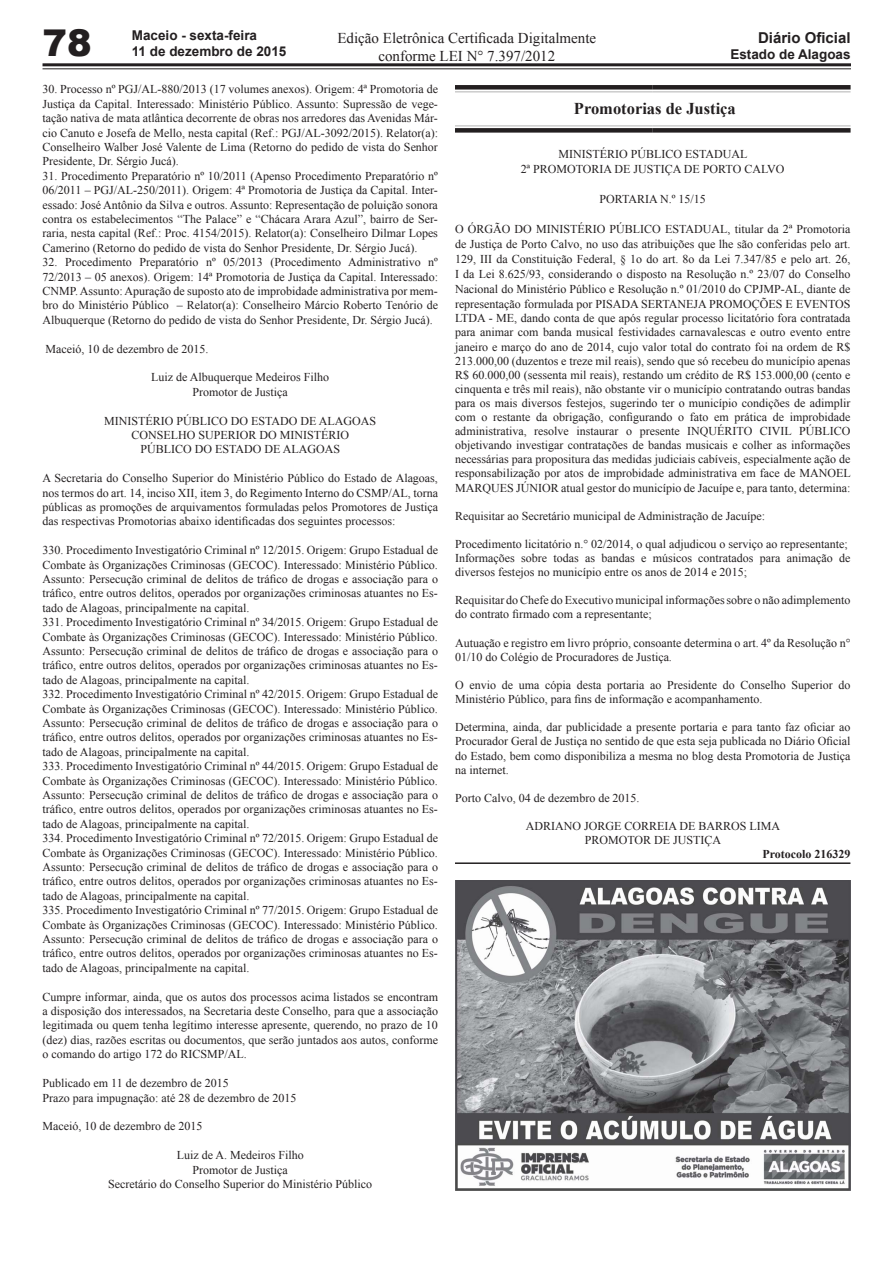
<style>
.page{position:relative;width:893px;height:1263px;background:#fff}
.page>*{position:absolute;margin:0;border:0;box-sizing:border-box;transform-origin:0 0}
.t1{font:900 36.9px "Arial";color:#231f20}
.t2{font:700 16.5px "Times New Roman";color:#231f20}
.t3{font:15px/18px "Times New Roman";color:#231f20;text-align:center}
.t4{font:700 15px "Arial";color:#231f20}
.t5{font:700 13.5px "Arial";color:#231f20}
.t6{font:12px/14.4px "Times New Roman";color:#231f20;text-align:justify}
.protocolo{font:700 12px "Times New Roman";color:#231f20}
</style>
<div class="page">
<hr style="left:43px;top:63px;width:807px;height:3px;background:#231f20">
<hr style="left:43px;top:68px;width:807px;height:1px;background:#231f20">
<hr style="left:455px;top:862px;width:395px;height:2px;background:#231f20">
<div style="left:455px;top:85px;width:198px;height:5px;background:#231f20"></div>
<div style="left:653px;top:85px;width:198px;height:5px;background:#231f20"></div>
<hr style="left:653px;top:125px;width:198px;height:2px;background:#ccc">
<hr style="left:455px;top:91px;width:198px;height:2px;background:#ccc">
<hr style="left:653px;top:91px;width:198px;height:2px;background:#ccc">
<hr style="left:455px;top:125px;width:198px;height:2px;background:#ccc">
<div style="left:455px;top:128px;width:198px;height:5px;background:#231f20"></div>
<div style="left:653px;top:128px;width:198px;height:5px;background:#231f20"></div>
<img style="left:455px;top:880px;width:395px;height:311px">
<h1 class="t1" style="left:43px;top:16px;width:51px">78</h1>
<p class="t5" style="left:132px;top:26px;width:127px">Maceio - sexta-feira</p>
<p class="t3" style="left:337px;top:29px;width:260px">Edição Eletrônica Certificada Digitalmente conforme LEI N° 7.397/2012</p>
<p class="t4" style="left:758px;top:28px;width:94px">Diário Oficial</p>
<p class="t5" style="left:132px;top:42px;width:156px">11 de dezembro de 2015</p>
<p class="t6" style="left:43px;top:82px;width:397px">30. Processo nº PGJ/AL-880/2013 (17 volumes anexos). Origem: 4ª Promotoria de Justiça da Capital. Interessado: Ministério Público. Assunto: Supressão de vege&shy;tação nativa de mata atlântica decorrente de obras nos arredores das Avenidas Már&shy;cio Canuto e Josefa de Mello, nesta capital (Ref.: PGJ/AL-3092/2015). Relator(a):<br>Conselheiro Walber José Valente de Lima (Retorno do pedido de vista do Senhor Presidente, Dr. Sérgio Jucá).</p>
<p class="t6" style="left:43px;top:168px;width:397px">31. Procedimento Preparatório nº 10/2011 (Apenso Procedimento Preparatório nº 06/2011 – PGJ/AL-250/2011). Origem: 4ª Promotoria de Justiça da Capital. Inter&shy;essado: José Antônio da Silva e outros. Assunto: Representação de poluição sonora contra os estabelecimentos “The Palace” e “Chácara Arara Azul”, bairro de Ser&shy;raria, nesta capital (Ref.: Proc. 4154/2015). Relator(a): Conselheiro Dilmar Lopes Camerino (Retorno do pedido de vista do Senhor Presidente, Dr. Sérgio Jucá).</p>
<p class="t6" style="left:43px;top:255px;width:397px">32. Procedimento Preparatório nº 05/2013 (Procedimento Administrativo nº 72/2013 – 05 anexos). Origem: 14ª Promotoria de Justiça da Capital. Interessado:<br>CNMP. Assunto: Apuração de suposto ato de improbidade administrativa por mem&shy;bro do Ministério Público – Relator(a): Conselheiro Márcio Roberto Tenório de Albuquerque (Retorno do pedido de vista do Senhor Presidente, Dr. Sérgio Jucá).</p>
<p class="t6" style="left:46px;top:341px;width:164px">Maceió, 10 de dezembro de 2015.</p>
<p class="t6" style="left:151px;top:370px;width:179px">Luiz de Albuquerque Medeiros Filho</p>
<p class="t6" style="left:193px;top:384px;width:97px">Promotor de Justiça</p>
<p class="t6" style="left:104px;top:413px;width:274px">MINISTÉRIO PÚBLICO DO ESTADO DE ALAGOAS</p>
<p class="t6" style="left:131px;top:428px;width:219px">CONSELHO SUPERIOR DO MINISTÉRIO</p>
<p class="t6" style="left:140px;top:442px;width:201px">PÚBLICO DO ESTADO DE ALAGOAS</p>
<p class="t6" style="left:43px;top:471px;width:397px">A Secretaria do Conselho Superior do Ministério Público do Estado de Alagoas, nos termos do art. 14, inciso XII, item 3, do Regimento Interno do CSMP/AL, torna públicas as promoções de arquivamentos formuladas pelos Promotores de Justiça das respectivas Promotorias abaixo identificadas dos seguintes processos:</p>
<p class="t6" style="left:43px;top:543px;width:397px">330. Procedimento Investigatório Criminal nº 12/2015. Origem: Grupo Estadual de Combate às Organizações Criminosas (GECOC). Interessado: Ministério Público.<br>Assunto: Persecução criminal de delitos de tráfico de drogas e associação para o tráfico, entre outros delitos, operados por organizações criminosas atuantes no Es&shy;tado de Alagoas, principalmente na capital.</p>
<p class="t6" style="left:43px;top:615px;width:397px">331. Procedimento Investigatório Criminal nº 34/2015. Origem: Grupo Estadual de Combate às Organizações Criminosas (GECOC). Interessado: Ministério Público.<br>Assunto: Persecução criminal de delitos de tráfico de drogas e associação para o tráfico, entre outros delitos, operados por organizações criminosas atuantes no Es&shy;tado de Alagoas, principalmente na capital.</p>
<p class="t6" style="left:43px;top:687px;width:397px">332. Procedimento Investigatório Criminal nº 42/2015. Origem: Grupo Estadual de Combate às Organizações Criminosas (GECOC). Interessado: Ministério Público.<br>Assunto: Persecução criminal de delitos de tráfico de drogas e associação para o tráfico, entre outros delitos, operados por organizações criminosas atuantes no Es&shy;tado de Alagoas, principalmente na capital.</p>
<p class="t6" style="left:43px;top:759px;width:397px">333. Procedimento Investigatório Criminal nº 44/2015. Origem: Grupo Estadual de Combate às Organizações Criminosas (GECOC). Interessado: Ministério Público.<br>Assunto: Persecução criminal de delitos de tráfico de drogas e associação para o tráfico, entre outros delitos, operados por organizações criminosas atuantes no Es&shy;tado de Alagoas, principalmente na capital.</p>
<p class="t6" style="left:43px;top:831px;width:397px">334. Procedimento Investigatório Criminal nº 72/2015. Origem: Grupo Estadual de Combate às Organizações Criminosas (GECOC). Interessado: Ministério Público.<br>Assunto: Persecução criminal de delitos de tráfico de drogas e associação para o tráfico, entre outros delitos, operados por organizações criminosas atuantes no Es&shy;tado de Alagoas, principalmente na capital.</p>
<p class="t6" style="left:43px;top:903px;width:397px">335. Procedimento Investigatório Criminal nº 77/2015. Origem: Grupo Estadual de Combate às Organizações Criminosas (GECOC). Interessado: Ministério Público.<br>Assunto: Persecução criminal de delitos de tráfico de drogas e associação para o tráfico, entre outros delitos, operados por organizações criminosas atuantes no Es&shy;tado de Alagoas, principalmente na capital.</p>
<p class="t6" style="left:43px;top:989px;width:397px">Cumpre informar, ainda, que os autos dos processos acima listados se encontram a disposição dos interessados, na Secretaria deste Conselho, para que a associação legitimada ou quem tenha legítimo interesse apresente, querendo, no prazo de 10 (dez) dias, razões escritas ou documentos, que serão juntados aos autos, conforme o comando do artigo 172 do RICSMP/AL.</p>
<p class="t6" style="left:43px;top:1076px;width:188px">Publicado em 11 de dezembro de 2015</p>
<p class="t6" style="left:43px;top:1090px;width:255px">Prazo para impugnação: até 28 de dezembro de 2015</p>
<p class="t6" style="left:43px;top:1119px;width:161px">Maceió, 10 de dezembro de 2015</p>
<p class="t6" style="left:177px;top:1148px;width:128px">Luiz de A. Medeiros Filho</p>
<p class="t6" style="left:193px;top:1162px;width:97px">Promotor de Justiça</p>
<p class="t6" style="left:108px;top:1176px;width:265px">Secretário do Conselho Superior do Ministério Público</p>
<p class="t5" style="left:730px;top:45px;width:122px">Estado de Alagoas</p>
<p class="t2" style="left:574px;top:97px;width:163px">Promotorias de Justiça</p>
<p class="t6" style="left:558px;top:147px;width:191px">MINISTÉRIO PÚBLICO ESTADUAL</p>
<p class="t6" style="left:521px;top:162px;width:265px">2ª PROMOTORIA DE JUSTIÇA DE PORTO CALVO</p>
<p class="t6" style="left:599px;top:192px;width:108px">PORTARIA N.º 15/15</p>
<p class="t6" style="left:455px;top:222px;width:397px">O ÓRGÃO DO MINISTÉRIO PÚBLICO ESTADUAL, titular da 2ª Promotoria de Justiça de Porto Calvo, no uso das atribuições que lhe são conferidas pelo art.<br>129, III da Constituição Federal, § 1o do art. 8o da Lei 7.347/85 e pelo art. 26, I da Lei 8.625/93, considerando o disposto na Resolução n.º 23/07 do Conselho Nacional do Ministério Público e Resolução n.º 01/2010 do CPJMP-AL, diante de representação formulada por PISADA SERTANEJA PROMOÇÕES E EVENTOS LTDA - ME, dando conta de que após regular processo licitatório fora contratada para animar com banda musical festividades carnavalescas e outro evento entre janeiro e março do ano de 2014, cujo valor total do contrato foi na ordem de R$ 213.000,00 (duzentos e treze mil reais), sendo que só recebeu do município apenas R$ 60.000,00 (sessenta mil reais), restando um crédito de R$ 153.000,00 (cento e cinquenta e três mil reais), não obstante vir o município contratando outras bandas para os mais diversos festejos, sugerindo ter o município condições de adimplir com o restante da obrigação, configurando o fato em prática de improbidade administrativa, resolve instaurar o presente INQUÉRITO CIVIL PÚBLICO objetivando investigar contratações de bandas musicais e colher as informações necessárias para propositura das medidas judiciais cabíveis, especialmente ação de responsabilização por atos de improbidade administrativa em face de MANOEL MARQUES JÚNIOR atual gestor do município de Jacuípe e, para tanto, determina:</p>
<p class="t6" style="left:455px;top:508px;width:312px">Requisitar ao Secretário municipal de Administração de Jacuípe:</p>
<p class="t6" style="left:455px;top:537px;width:394px">Procedimento licitatório n.° 02/2014, o qual adjudicou o serviço ao representante;</p>
<p class="t6" style="left:455px;top:551px;width:397px">Informações sobre todas as bandas e músicos contratados para animação de diversos festejos no município entre os anos de 2014 e 2015;</p>
<p class="t6" style="left:455px;top:593px;width:397px">Requisitar do Chefe do Executivo municipal informações sobre o não adimplemento do contrato firmado com a representante;</p>
<p class="t6" style="left:455px;top:635px;width:397px">Autuação e registro em livro próprio, consoante determina o art. 4º da Resolução n°<br>01/10 do Colégio de Procuradores de Justiça.</p>
<p class="t6" style="left:455px;top:678px;width:397px">O envio de uma cópia desta portaria ao Presidente do Conselho Superior do<br>Ministério Público, para fins de informação e acompanhamento.</p>
<p class="t6" style="left:455px;top:720px;width:397px">Determina, ainda, dar publicidade a presente portaria e para tanto faz oficiar ao Procurador Geral de Justiça no sentido de que esta seja publicada no Diário Oficial do Estado, bem como disponibiliza a mesma no blog desta Promotoria de Justiça na internet.</p>
<p class="t6" style="left:455px;top:790px;width:186px">Porto Calvo, 04 de dezembro de 2015.</p>
<p class="t6" style="left:526px;top:819px;width:256px">ADRIANO JORGE CORREIA DE BARROS LIMA</p>
<p class="t6" style="left:585px;top:833px;width:138px">PROMOTOR DE JUSTIÇA</p>
<p class="protocolo" style="left:762px;top:846px;width:90px">Protocolo 216329</p>
</div>
